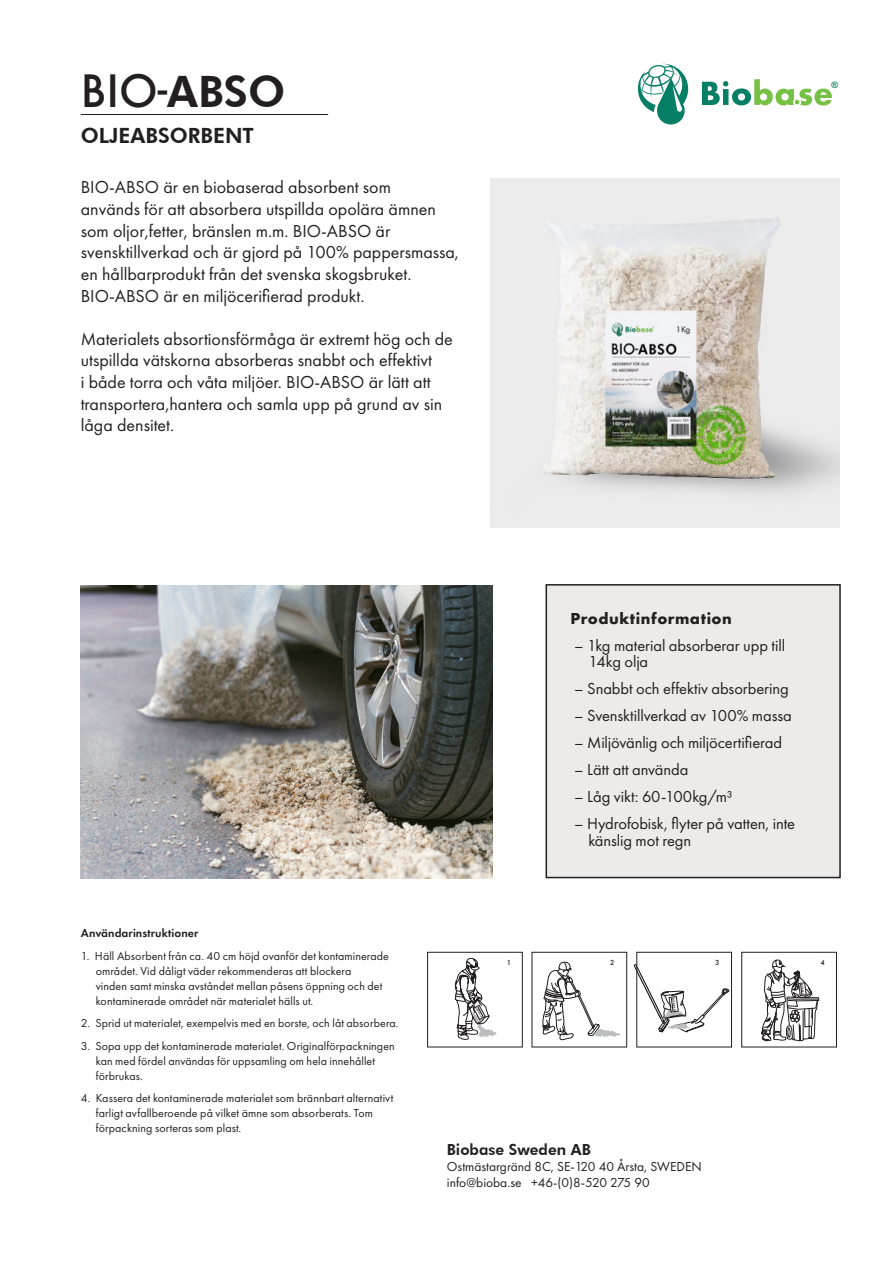
<style>
.page{position:relative;width:893px;height:1263px;background:#fff}
.page>*{position:absolute;margin:0;border:0;box-sizing:border-box;transform-origin:0 0}
.t1{font:500 43.35px "Futura";color:#231f20}
.t2{font:800 21px "Futura BT";color:#231f20}
.t3{font:18px/21.6px "Futura PT";color:#231f20}
.Produkt_info{font:16.5px/16.5px "Futura PT";letter-spacing:-.005em;color:#231f20}
.Numbering{font:700 16.5px "Futura PT";letter-spacing:.03em;color:#231f20}
.t4{font:800 15.3px "Futura BT";color:#231f20}
.Back_Text{font:13.5px/16.2px "Futura PT";color:#231f20}
.Numbering-2{font:12px/15px "Futura PT";letter-spacing:.005em;color:#231f20}
.Numbering-3{font:600 12px "Futura PT";letter-spacing:.01em;color:#231f20}
.t5{font:700 8.85px "Arial";color:#077e66}
.Numbering-4{font:500 7.65px "Futura PT";color:#231f20}
.t6{font:500 2.85px "Futura";color:#201d1e}
.t7{font:500 2.4px "Futura";color:#201d1e}
.s1{font-family:"Futura BT";font-weight:800}
</style>
<div class="page">
<img style="left:81px;top:586px;width:411px;height:292px">
<div style="left:546px;top:585px;width:294px;height:292px;background:#ecebe9"></div>
<div style="left:546px;top:584px;width:295px;height:294px;border:2px solid #231f20"></div>
<div style="left:427px;top:952px;width:95px;height:95px;border:1px solid #231f20"></div>
<div style="left:741px;top:952px;width:96px;height:95px;border:1px solid #231f20"></div>
<hr style="left:81px;top:114px;width:247px;height:1px;background:#231f20">
<svg style="left:702px;top:79px;width:130px;height:27px"></svg>
<svg style="left:637px;top:63px;width:52px;height:62px"></svg>
<div style="left:532px;top:952px;width:95px;height:95px;border:1px solid #231f20"></div>
<div style="left:637px;top:952px;width:95px;height:95px;border:1px solid #231f20"></div>
<svg style="left:542px;top:961px;width:78px;height:79px"></svg>
<img style="left:491px;top:178px;width:348px;height:349px">
<svg style="left:455px;top:957px;width:41px;height:83px"></svg>
<svg style="left:761px;top:960px;width:58px;height:86px"></svg>
<svg style="left:633px;top:964px;width:97px;height:69px"></svg>
<p class="t1" style="left:81px;top:61px;width:206px">BIO-<span class="s1">ABSO</span></p>
<p class="t2" style="left:81px;top:123px;width:175px">OLJEABSORBENT</p>
<p class="t3" style="left:81px;top:177px;width:380px">BIO-ABSO är en biobaserad absorbent som<br>används för att absorbera utspillda opolära ämnen som oljor,fetter, bränslen m.m. BIO-ABSO är svensktillverkad och är gjord på 100% pappersmassa, en hållbarprodukt från det svenska skogsbruket.<br>BIO-ABSO är en miljöcerifierad produkt.</p>
<p class="t3" style="left:81px;top:328px;width:374px">Materialets absortionsförmåga är extremt hög och de utspillda vätskorna absorberas snabbt och effektivt<br>i både torra och våta miljöer. BIO-ABSO är lätt att transportera,hantera och samla upp på grund av sin låga densitet.</p>
<p class="t5" style="left:832px;top:79px;width:8px">®</p>
<p class="Numbering-3" style="left:81px;top:926px;width:119px">Användarinstruktioner</p>
<p class="Numbering-2" style="left:96px;top:948px;width:295px;text-indent:-15px">1. Häll Absorbent från ca. 40 cm höjd ovanför det kontaminerade området. Vid dåligt väder rekommenderas att blockera<br>vinden samt minska avståndet mellan påsens öppning och det kontaminerade området när materialet hälls ut.</p>
<p class="Numbering-2" style="left:81px;top:1016px;width:319px">2. Sprid ut materialet, exempelvis med en borste, och låt absorbera.</p>
<p class="Numbering-2" style="left:96px;top:1038px;width:301px;text-indent:-15px">3. Sopa upp det kontaminerade materialet. Originalförpackningen kan med fördel användas för uppsamling om hela innehållet förbrukas.</p>
<p class="Numbering-2" style="left:96px;top:1091px;width:299px;text-indent:-15px">4. Kassera det kontaminerade materialet som brännbart alternativt farligt avfallberoende på vilket ämne som absorberats. Tom förpackning sorteras som plast.</p>
<p class="t7" style="left:481px;top:1018px;width:9px;rotate:-119deg">B OI <span class="s1">AB</span></p>
<p class="Numbering-4" style="left:507px;top:957px;width:6px">1</p>
<p class="Numbering" style="left:570px;top:608px;width:163px">Produktinformation</p>
<p class="Produkt_info" style="left:588px;top:637px;width:198px;text-indent:-14px">– 1kg material absorberar upp till<br>14kg olja</p>
<p class="Produkt_info" style="left:574px;top:680px;width:216px">– Snabbt och effektiv absorbering</p>
<p class="Produkt_info" style="left:574px;top:707px;width:219px">– Svensktillverkad av 100% massa</p>
<p class="Produkt_info" style="left:574px;top:734px;width:210px">– Miljövänlig och miljöcertifierad</p>
<p class="Produkt_info" style="left:574px;top:761px;width:116px">– Lätt att använda</p>
<p class="Produkt_info" style="left:574px;top:788px;width:160px">– Låg vikt: 60-100kg/m3</p>
<p class="Produkt_info" style="left:588px;top:815px;width:208px;text-indent:-14px">– Hydrofobisk, flyter på vatten, inte känslig mot regn</p>
<p class="Numbering-4" style="left:610px;top:957px;width:6px">2</p>
<p class="t6" style="left:675px;top:997px;width:11px;rotate:83deg">BIO <span class="s1">AB</span></p>
<p class="Numbering-4" style="left:715px;top:957px;width:6px">3</p>
<p class="t7" style="left:804px;top:983px;width:9px;rotate:83deg">BIO <span class="s1">AB</span></p>
<p class="Numbering-4" style="left:820px;top:957px;width:6px">4</p>
<p class="t4" style="left:447px;top:1140px;width:146px">Biobase Sweden AB</p>
<p class="Back_Text" style="left:447px;top:1158px;width:257px">Ostmästargränd 8C, SE-120 40 Årsta, SWEDEN info@bioba.se +46-(0)8-520 275 90</p>
</div>
